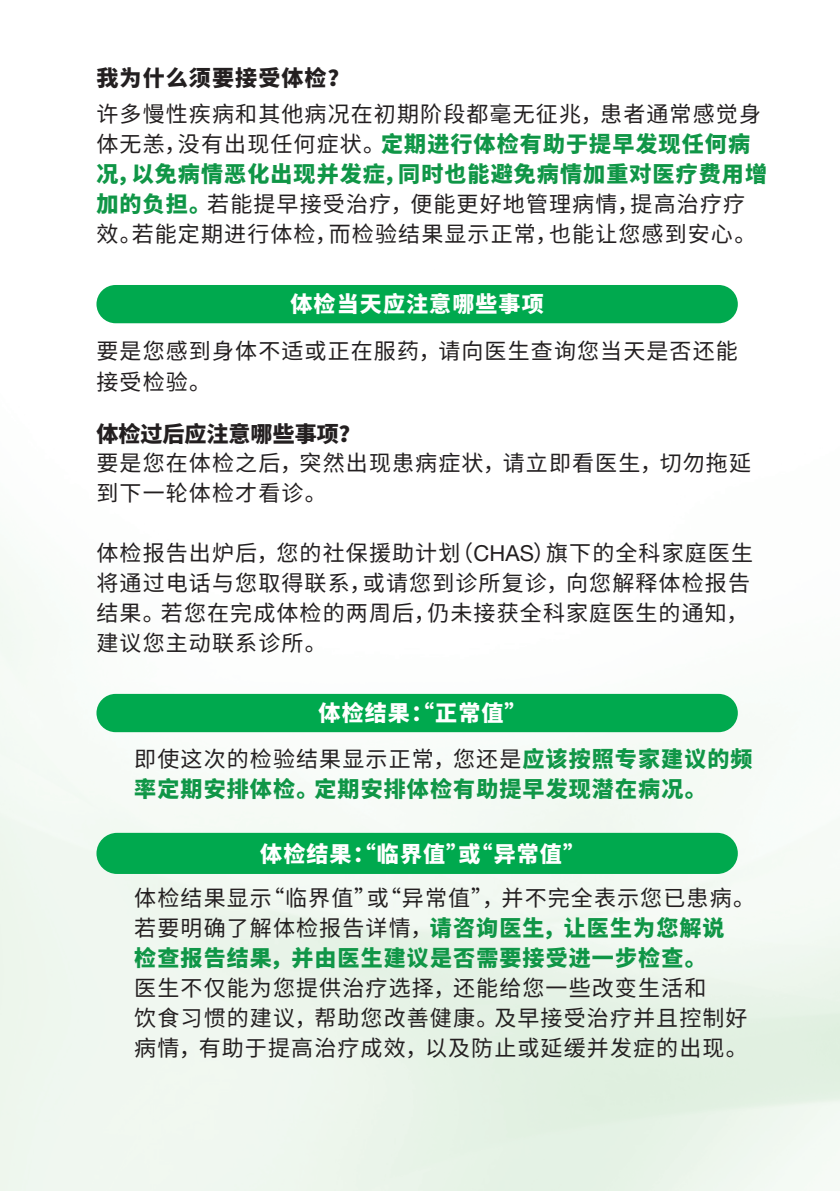
<style>
.page{position:relative;width:840px;height:1191px;background:#fff}
.page>*{position:absolute;margin:0;border:0;box-sizing:border-box;transform-origin:0 0}
.t1{font:22px/30px "Noto Sans Hans";letter-spacing:.05em;color:#231f20}
.t2{font:900 22px/30px "Noto Sans Hans";letter-spacing:.05em;color:#109647}
.t3{font:900 22px "Noto Sans Hans";letter-spacing:.05em;color:#fff}
.t4{font:900 22px "Noto Sans Hans";color:#231f20}
.t5{font:900 22px "Noto Sans Hans";letter-spacing:.05em;color:#231f20}
.s1{font-weight:900;color:#109647}
.s2{font-family:"Helvetica Neue LT Std"}
.s3{font-weight:400;color:#231f20}
</style>
<div class="page">
<img style="left:0;top:285px;width:839px;height:906px">
<div style="left:96px;top:285px;width:641px;height:38px;background:#00a94e;border-radius:19px"></div>
<div style="left:96px;top:694px;width:641px;height:38px;background:#00a94e;border-radius:19px"></div>
<div style="left:96px;top:833px;width:641px;height:41px;background:#00a94e;border-radius:21px"></div>
<p class="t5" style="left:96px;top:65px;width:255px">我为什么须要接受体检？</p>
<p class="t1" style="left:96px;top:100px;width:671px">许多慢性疾病和其他病况在初期阶段都毫无征兆，患者通常感觉身体无恙，没有出现任何症状。<span class="s1">定期进行体检有助于提早发现任何病况，以免病情恶化出现并发症，同时也能避免病情加重对医疗费用增加的负担。</span>若能提早接受治疗，便能更好地管理病情，提高治疗疗效。若能定期进行体检，而检验结果显示正常，也能让您感到安心。</p>
<p class="t3" style="left:290px;top:292px;width:254px">体检当天应注意哪些事项</p>
<p class="t1" style="left:96px;top:337px;width:642px">要是您感到身体不适或正在服药，请向医生查询您当天是否还能接受检验。</p>
<p class="t4" style="left:96px;top:421px;width:265px">体检过后应注意哪些事项？</p>
<p class="t1" style="left:96px;top:448px;width:655px">要是您在体检之后，突然出现患病症状，请立即看医生，切勿拖延到下一轮体检才看诊。</p>
<p class="t1" style="left:96px;top:538px;width:657px">体检报告出炉后，您的社保援助计划（<span class="s2">CHAS</span>）旗下的全科家庭医生将通过电话与您取得联系，或请您到诊所复诊，向您解释体检报告结果。若您在完成体检的两周后，仍未接获全科家庭医生的通知，建议您主动联系诊所。</p>
<p class="t3" style="left:318px;top:701px;width:209px">体检结果：“正常值”</p>
<p class="t2" style="left:134px;top:744px;width:619px"><span class="s3">即使这次的检验结果显示正常，您还是</span>应该按照专家建议的频率定期安排体检。定期安排体检有助提早发现潜在病况。</p>
<p class="t3" style="left:260px;top:842px;width:326px">体检结果：“临界值”或“异常值”</p>
<p class="t1" style="left:134px;top:883px;width:622px">体检结果显示“临界值”或“异常值”，并不完全表示您已患病。若要明确了解体检报告详情，<span class="s1">请咨询医生， 让医生为您解说<br>检查报告结果， 并由医生建议是否需要接受进一步检查。<br></span>医生不仅能为您提供治疗选择，还能给您一些改变生活和<br>饮食习惯的建议，帮助您改善健康。及早接受治疗并且控制好病情，有助于提高治疗成效，以及防止或延缓并发症的出现。</p>
</div>
